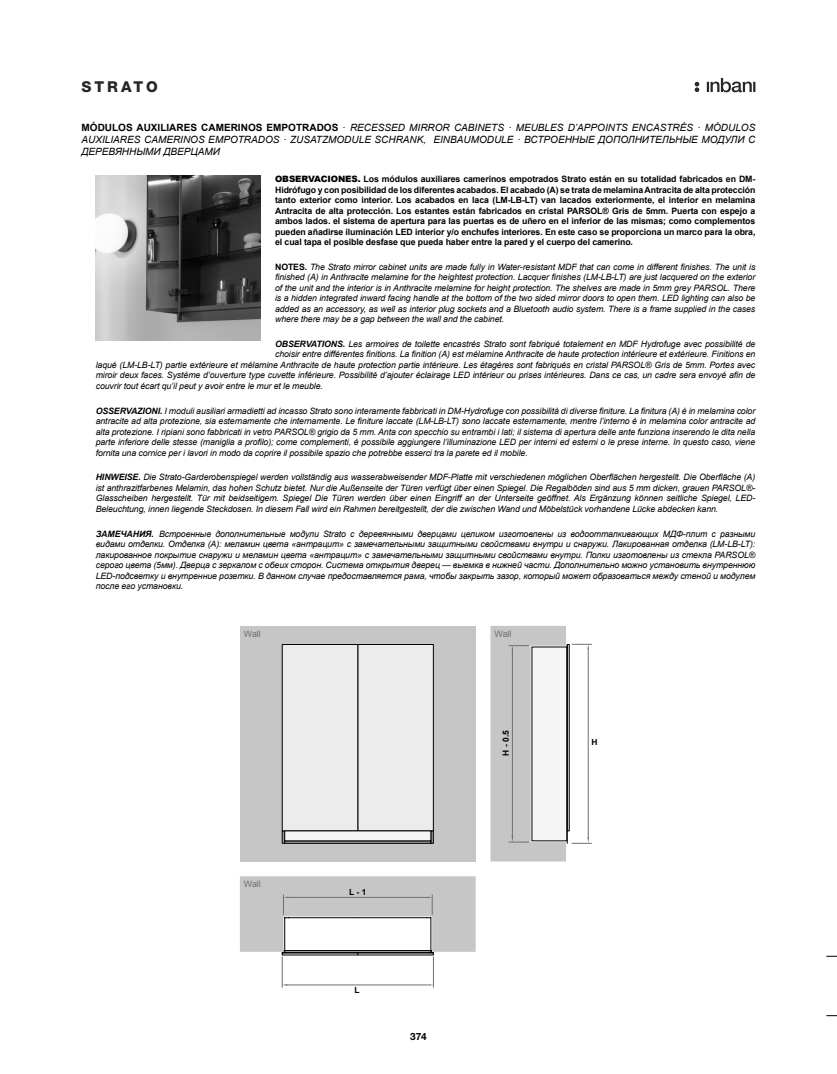
<style>
.page{position:relative;width:837px;height:1074px;background:#fff}
.page>*{position:absolute;margin:0;border:0;box-sizing:border-box;transform-origin:0 0}
.t1{font:800 15px "Helvetica Neue LT Std";letter-spacing:.2em;color:#272727}
.t2{font:italic 10px/12px "Arial";color:#000;text-align:justify}
.t3{font:700 10px "Helvetica Neue LT Std";color:#000}
.t4{font:8.88px "Arial";color:#707070}
.t5{font:italic 8.75px/10.5px "Arial";letter-spacing:-.01em;color:#000;text-align:justify}
.t6{font:700 8.75px/10.5px "Arial";letter-spacing:-.01em;color:#000;text-align:justify}
.t7{font:700 8.38px "Arial";color:#000}
.s1{font-weight:700;font-style:normal}
.s2{font-style:normal}
.s3{font-weight:900}
.s4{font-weight:700}
</style>
<div class="page">
<svg style="left:706px;top:78px;width:49px;height:14px"></svg>
<svg style="left:694px;top:82px;width:5px;height:10px"></svg>
<div style="left:240px;top:626px;width:235px;height:235px;background:#c6c6c6"></div>
<div style="left:357px;top:644px;width:76px;height:187px;background:#ececec"></div>
<div style="left:282px;top:644px;width:76px;height:187px;background:#ececec;border:1px solid #020202"></div>
<svg style="left:282px;top:830px;width:152px;height:14px"></svg>
<div style="left:284px;top:830px;width:147px;height:11px;background:#f5f5f5;border:1px solid #020202"></div>
<hr style="left:282px;top:956px;width:1px;height:31px;background:#707070">
<hr style="left:433px;top:956px;width:1px;height:31px;background:#707070">
<hr style="left:286px;top:984px;width:141px;height:1px;background:#707070">
<svg style="left:240px;top:876px;width:235px;height:79px"></svg>
<svg style="left:490px;top:626px;width:101px;height:235px"></svg>
<img style="left:96px;top:176px;width:165px;height:165px">
<h1 class="t1" style="left:81px;top:78px;width:78px">STRATO</h1>
<p class="t2" style="left:81px;top:122px;width:675px"><span class="s1">MÓDULOS AUXILIARES CAMERINOS EMPOTRADOS</span> <span class="s2">·</span> RECESSED MIRROR CABINETS · MEUBLES D’APPOINTS ENCASTRÉS · MÓDULOS AUXILIARES CAMERINOS EMPOTRADOS · ZUSATZMODULE SCHRANK, EINBAUMODULE · ВСТРОЕННЫЕ ДОПОЛНИТЕЛЬНЫЕ МОДУЛИ С ДЕРЕВЯННЫМИ ДВЕРЦАМИ</p>
<p class="t6" style="left:275px;top:174px;width:481px"><span class="s3">OBSERVACIONES.</span> Los módulos auxiliares camerinos empotrados Strato están en su totalidad fabricados en DM-Hidrófugo y con posibilidad de los diferentes acabados. El acabado (A) se trata de melamina Antracita de alta protección tanto exterior como interior. Los acabados en laca (LM-LB-LT) van lacados exteriormente, el interior en melamina Antracita de alta protección. Los estantes están fabricados en cristal PARSOL® Gris de 5mm. Puerta con espejo a ambos lados. el sistema de apertura para las puertas es de uñero en el inferior de las mismas; como complementos pueden añadirse iluminación LED interior y/o enchufes interiores. En este caso se proporciona un marco para la obra, el cual tapa el posible desfase que pueda haber entre la pared y el cuerpo del camerino.</p>
<p class="t5" style="left:275px;top:261px;width:481px"><span class="s1">NOTES.</span> The Strato mirror cabinet units are made fully in Water-resistant MDF that can come in different finishes. The unit is finished (A) in Anthracite melamine for the heightest protection. Lacquer finishes (LM-LB-LT) are just lacquered on the exterior of the unit and the interior is in Anthracite melamine for height protection. The shelves are made in 5mm grey PARSOL. There is a hidden integrated inward facing handle at the bottom of the two sided mirror doors to open them. LED lighting can also be added as an accessory, as well as interior plug sockets and a Bluetooth audio system. There is a frame supplied in the cases where there may be a gap between the wall and the cabinet.</p>
<p class="t5" style="left:275px;top:339px;width:481px"><span class="s4">OBSERVATIONS.</span> Les armoires de toilette encastrés Strato sont fabriqué totalement en MDF Hydrofuge avec possibilité de</p>
<p class="t5" style="left:275px;top:349px;width:481px">choisir entre différentes finitions. La finition (A) est mélamine Anthracite de haute protection intérieure et extérieure. Finitions en</p>
<p class="t5" style="left:96px;top:360px;width:660px">laqué (LM-LB-LT) partie extérieure et mélamine Anthracite de haute protection partie intérieure. Les étagères sont fabriqués en cristal PARSOL® Gris de 5mm. Portes avec</p>
<p class="t5" style="left:96px;top:370px;width:660px">miroir deux faces. Système d’ouverture type cuvette inférieure. Possibilité d’ajouter éclairage LED intérieur ou prises intérieures. Dans ce cas, un cadre sera envoyé afin de</p>
<p class="t5" style="left:96px;top:381px;width:228px">couvrir tout écart qu’il peut y avoir entre le mur et le meuble.</p>
<p class="t5" style="left:96px;top:405px;width:660px"><span class="s4">OSSERVAZIONI.</span> I moduli ausiliari armadietti ad incasso Strato sono interamente fabbricati in DM-Hydrofuge con possibilità di diverse finiture. La finitura (A) è in melamina color antracite ad alta protezione, sia esternamente che internamente. Le finiture laccate (LM-LB-LT) sono laccate esternamente, mentre l’interno è in melamina color antracite ad alta protezione. I ripiani sono fabbricati in vetro PARSOL® grigio da 5 mm. Anta con specchio su entrambi i lati; il sistema di apertura delle ante funziona inserendo le dita nella parte inferiore delle stesse (maniglia a profilo); come complementi, è possibile aggiungere l’illuminazione LED per interni ed esterni o le prese interne. In questo caso, viene fornita una cornice per i lavori in modo da coprire il possibile spazio che potrebbe esserci tra la parete ed il mobile.</p>
<p class="t5" style="left:96px;top:472px;width:660px"><span class="s4">HINWEISE.</span> Die Strato-Garderobenspiegel werden vollständig aus wasserabweisender MDF-Platte mit verschiedenen möglichen Oberflächen hergestellt. Die Oberfläche (A) ist anthrazitfarbenes Melamin, das hohen Schutz bietet. Nur die Außenseite der Türen verfügt über einen Spiegel. Die Regalböden sind aus 5 mm dicken, grauen PARSOL®- Glasscheiben hergestellt. Tür mit beidseitigem. Spiegel Die Türen werden über einen Eingriff an der Unterseite geöffnet. Als Ergänzung können seitliche Spiegel, LED-Beleuchtung, innen liegende Steckdosen. In diesem Fall wird ein Rahmen bereitgestellt, der die zwischen Wand und Möbelstück vorhandene Lücke abdecken kann.</p>
<p class="t5" style="left:96px;top:528px;width:661px"><span class="s4">ЗАМЕЧАНИЯ.</span> Встроенные дополнительные модули Strato с деревянными дверцами целиком изготовлены из водоотталкивающих МДФ-плит с разными видами отделки. Отделка (A): меламин цвета «антрацит» с замечательными защитными свойствами внутри и снаружи. Лакированная отделка (LM-LB-LT): лакированное покрытие снаружи и меламин цвета «антрацит» с замечательными защитными свойствами внутри. Полки изготовлены из стекла PARSOL® серого цвета (5мм). Дверца с зеркалом с обеих сторон. Система открытия дверец — выемка в нижней части. Дополнительно можно установить внутреннюю LED-подсветку и внутренние розетки. В данном случае предоставляется рама, чтобы закрыть зазор, который может образоваться между стеной и модулем после его установки.</p>
<p class="t4" style="left:244px;top:628px;width:18px">Wall</p>
<p class="t4" style="left:494px;top:628px;width:18px">Wall</p>
<p class="t4" style="left:244px;top:878px;width:18px">Wall</p>
<p class="t7" style="left:349px;top:886px;width:19px">L - 1</p>
<p class="t7" style="left:354px;top:984px;width:7px">L</p>
<p class="t3" style="left:410px;top:1030px;width:18px">374</p>
<p class="t7" style="left:500px;top:755px;width:27px;rotate:-90deg">H - 0.5</p>
<p class="t7" style="left:591px;top:736px;width:8px">H</p>
</div>
